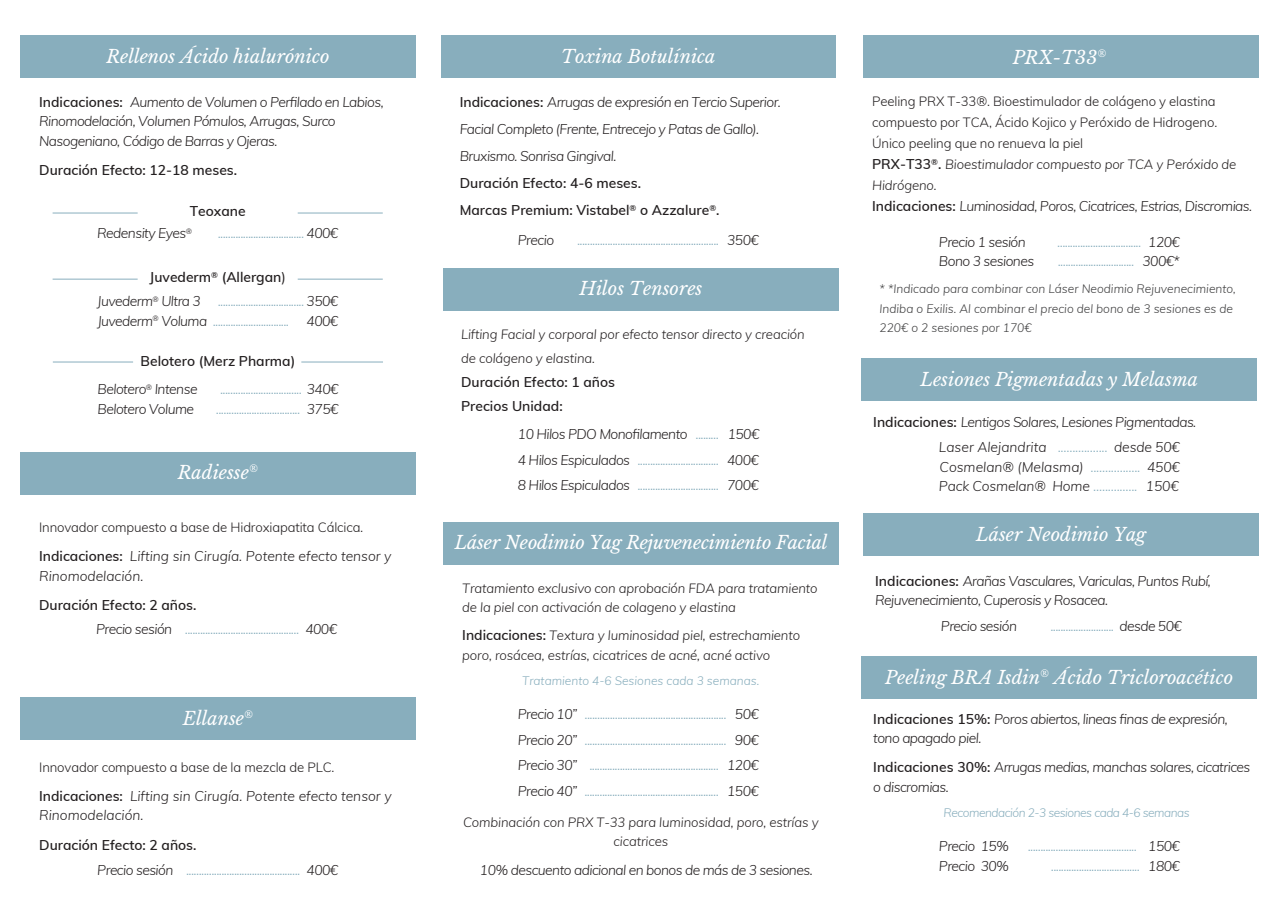
<style>
.page{position:relative;width:1280px;height:910px;background:#fff}
.page>*{position:absolute;margin:0;border:0;box-sizing:border-box;transform-origin:0 0}
.t1{font:italic 18px "Libre Baskerville";color:#fff}
.t2{font:300 13.8px/25.5px "Muli";color:#88aebd;text-align:justify}
.t3{font:italic 300 13.8px/19.4px "Muli";letter-spacing:-.04em;color:#231f20}
.t4{font:600 13.8px/27px "Muli";color:#231f20}
.t5{font:italic 300 13.8px/19.4px "Muli";color:#231f20}
.t6{font:italic 300 13.2px/19.4px "Muli";letter-spacing:-.01em;color:#231f20}
.t7{font:300 13.2px/21px "Muli";letter-spacing:-.01em;color:#231f20}
.t8{font:italic 300 12px/19.5px "Muli";color:#3e3e3f}
.t9{font:italic 300 12px "Muli";letter-spacing:-.04em;color:#88aebd}
.t10{font:italic 300 12px "Muli";color:#88aebd}
.s1{font-weight:600;font-style:normal}
.s2{font-style:italic;color:#231f20}
.s3{font-weight:600;color:#231f20}
.s4{font-weight:400;color:#231f20}
.s5{font-weight:300;font-style:italic}
.s6{font-style:italic}
.s7{font-weight:600;font-style:normal;font-size:13.8px}
.s8{font-weight:600;font-size:13.8px}
.s9{font-style:normal;color:#88aebd}
</style>
<div class="page">
<hr style="left:53px;top:213px;width:85px;height:1px;background:#88aebd">
<hr style="left:298px;top:213px;width:85px;height:1px;background:#88aebd">
<div style="left:20px;top:35px;width:395px;height:43px;background:#88aebd"></div>
<div style="left:20px;top:452px;width:395px;height:42px;background:#88aebd"></div>
<div style="left:20px;top:697px;width:395px;height:43px;background:#88aebd"></div>
<div style="left:442px;top:35px;width:394px;height:43px;background:#88aebd"></div>
<div style="left:863px;top:513px;width:396px;height:43px;background:#88aebd"></div>
<div style="left:861px;top:358px;width:396px;height:43px;background:#88aebd"></div>
<div style="left:861px;top:656px;width:396px;height:43px;background:#88aebd"></div>
<div style="left:443px;top:268px;width:396px;height:43px;background:#88aebd"></div>
<div style="left:863px;top:35px;width:396px;height:42px;background:#88aebd"></div>
<div style="left:443px;top:522px;width:396px;height:42px;background:#88aebd"></div>
<hr style="left:53px;top:279px;width:85px;height:1px;background:#88aebd">
<hr style="left:298px;top:279px;width:85px;height:1px;background:#88aebd">
<hr style="left:53px;top:362px;width:80px;height:1px;background:#88aebd">
<hr style="left:301px;top:362px;width:82px;height:1px;background:#88aebd">
<h1 class="t1" style="left:106px;top:45px;width:225px">Rellenos Ácido hialurónico</h1>
<p class="t3" style="left:39px;top:92px;width:346px"><span class="s1">Indicaciones:</span> Aumento de Volumen o Perfilado en Labios,<br>Rinomodelación, Volumen Pómulos, Arrugas, Surco<br>Nasogeniano, Código de Barras y Ojeras.</p>
<p class="t4" style="left:39px;top:156px;width:199px">Duración Efecto: 12-18 meses.</p>
<p class="t3" style="left:97px;top:199px;width:150px;line-height:22.5px;text-indent:93px"><span class="s1">Teoxane<br></span>Redensity Eyes<sup>®</sup></p>
<p class="t2" style="left:218px;top:220px;width:122px">.................................. <span class="s2">400€</span></p>
<p class="t2" style="left:97px;top:265px;width:242px;line-height:24.3px;text-align:center"><span class="s3">Juvederm</span><sup>®</sup> <span class="s3">(Allergan</span><span class="s4">)<br></span><span class="s2">Juvederm</span><sup>®</sup> <span class="s2">Ultra 3</span> .................................. <span class="s2">350€</span></p>
<p class="t2" style="left:97px;top:308px;width:193px"><span class="s2">Juvederm</span><sup>®</sup> <span class="s2">Voluma</span> ..............................</p>
<p class="t3" style="left:307px;top:311px;width:33px">400€</p>
<p class="t4" style="left:98px;top:347px;width:199px;line-height:28.3px;text-indent:43px">Belotero (Merz Pharma)<br><span class="s5">Belotero</span><sup>®</sup> <span class="s5">Intense</span></p>
<p class="t2" style="left:220px;top:376px;width:120px">................................ <span class="s2">340€</span></p>
<p class="t3" style="left:98px;top:399px;width:98px">Belotero Volume</p>
<p class="t2" style="left:216px;top:396px;width:124px">................................. <span class="s2">375€</span></p>
<h1 class="t1" style="left:178px;top:461px;width:82px">Radiesse<sup>®</sup></h1>
<p class="t7" style="left:39px;top:517px;width:326px">Innovador compuesto a base de Hidroxiapatita Cálcica<span class="s6">.</span></p>
<p class="t5" style="left:39px;top:546px;width:354px"><span class="s1">Indicaciones:</span> Lifting sin Cirugía. Potente efecto tensor y<br>Rinomodelación.</p>
<p class="t4" style="left:39px;top:591px;width:159px">Duración Efecto: 2 años.</p>
<p class="t2" style="left:96px;top:616px;width:242px"><span class="s2">Precio sesión</span> ............................................. <span class="s2">400€</span></p>
<h1 class="t1" style="left:183px;top:707px;width:72px">Ellanse<sup>®</sup></h1>
<p class="t7" style="left:39px;top:756px;width:297px">Innovador compuesto a base de la mezcla de PLC.</p>
<p class="t5" style="left:39px;top:786px;width:354px"><span class="s1">Indicaciones:</span> Lifting sin Cirugía. Potente efecto tensor y<br>Rinomodelación.</p>
<p class="t4" style="left:39px;top:831px;width:159px">Duración Efecto: 2 años.</p>
<h1 class="t1" style="left:561px;top:45px;width:156px">Toxina Botulínica</h1>
<p class="t3" style="left:460px;top:88px;width:323px;line-height:27px"><span class="s1">Indicaciones:</span> Arrugas de expresión en Tercio Superior.<br>Facial Completo (Frente, Entrecejo y Patas de Gallo).<br>Bruxismo. Sonrisa Gingival.</p>
<p class="t4" style="left:460px;top:169px;width:261px">Duración Efecto: 4-6 meses.<br>Marcas Premium: Vistabel<sup>®</sup> o Azzalure<sup>®</sup>.</p>
<p class="t3" style="left:518px;top:230px;width:38px">Precio</p>
<p class="t2" style="left:577px;top:227px;width:183px">........................................................ <span class="s2">350€</span></p>
<h1 class="t1" style="left:580px;top:278px;width:124px">Hilos Tensores</h1>
<p class="t6" style="left:461px;top:322px;width:345px;line-height:24px">Lifting Facial y corporal por efecto tensor directo y creación de colágeno y elastina.</p>
<p class="t4" style="left:461px;top:370px;width:155px;line-height:24px">Duración Efecto: 1 años<br>Precios Unidad:</p>
<p class="t2" style="left:518px;top:421px;width:243px"><span class="s2">10 Hilos PDO Monofilamento</span> ......... <span class="s2">150€ 4 Hilos Espiculados</span> ................................ <span class="s2">400€ 8 Hilos Espiculados</span> ................................ <span class="s2">700€</span></p>
<h1 class="t1" style="left:455px;top:531px;width:374px">Láser Neodimio Yag Rejuvenecimiento Facial</h1>
<p class="t6" style="left:462px;top:578px;width:357px">Tratamiento exclusivo con aprobación FDA para tratamiento de la piel con activación de colageno y elastina</p>
<p class="t6" style="left:462px;top:626px;width:339px"><span class="s7">Indicaciones:</span> Textura y luminosidad piel, estrechamiento poro, rosácea, estrías, cicatrices de acné, acné activo</p>
<p class="t10" style="left:522px;top:673px;width:239px">Tratamiento 4-6 Sesiones cada 3 semanas.</p>
<p class="t2" style="left:518px;top:701px;width:242px"><span class="s2">Precio 10”</span> ........................................................ <span class="s2">50€ Precio 20”</span> ........................................................ <span class="s2">90€ Precio 30”</span> ................................................... <span class="s2">120€ Precio 40”</span> ..................................................... <span class="s2">150€</span></p>
<p class="t6" style="left:463px;top:812px;width:357px;text-align:center">Combinación con PRX T-33 para luminosidad, poro, estrías y cicatrices</p>
<p class="t2" style="left:97px;top:857px;width:242px"><span class="s2">Precio sesión</span> ............................................. <span class="s2">400€</span></p>
<p class="t3" style="left:480px;top:860px;width:334px">10% descuento adicional en bonos de más de 3 sesiones.</p>
<h1 class="t1" style="left:1013px;top:46px;width:95px">PRX-T33<sup>®</sup></h1>
<p class="t7" style="left:872px;top:90px;width:366px">Peeling PRX T-33®. Bioestimulador de colágeno y elastina compuesto por TCA, Ácido Kojico y Peróxido de Hidrogeno.<br>Único peeling que no renueva la piel<br><span class="s8">PRX-T33</span><sup>®</sup><span class="s8">.</span> <span class="s6">Bioestimulador compuesto por TCA y Peróxido de Hidrógeno.</span></p>
<p class="t3" style="left:872px;top:196px;width:382px"><span class="s1">Indicaciones:</span> Luminosidad, Poros, Cicatrices, Estrias, Discromias.</p>
<p class="t3" style="left:939px;top:232px;width:88px">Precio 1 sesión</p>
<p class="t2" style="left:1057px;top:229px;width:124px">................................. <span class="s2">120€</span></p>
<p class="t3" style="left:939px;top:252px;width:97px">Bono 3 sesiones</p>
<p class="t2" style="left:1058px;top:248px;width:124px">.............................. <span class="s2">300€*</span></p>
<p class="t8" style="left:879px;top:279px;width:358px">* *Indicado para combinar con Láser Neodimio Rejuvenecimiento,<br>Indiba o Exilis. Al combinar el precio del bono de 3 sesiones es de<br>220€ o 2 sesiones por 170€</p>
<h1 class="t1" style="left:920px;top:369px;width:279px">Lesiones Pigmentadas y Melasma</h1>
<p class="t3" style="left:873px;top:412px;width:325px"><span class="s1">Indicaciones:</span> Lentigos Solares, Lesiones Pigmentadas.</p>
<p class="t3" style="left:939px;top:438px;width:242px;text-align:justify">Laser Alejandrita <span class="s9">.................</span> desde 50€ Cosmelan® (Melasma) <span class="s9">.................</span> 450€ Pack Cosmelan® Home <span class="s9">...............</span> 150€</p>
<h1 class="t1" style="left:976px;top:524px;width:172px">Láser Neodimio Yag</h1>
<p class="t3" style="left:875px;top:571px;width:337px"><span class="s1">Indicaciones:</span> Arañas Vasculares, Variculas, Puntos Rubí,<br>Rejuvenecimiento, Cuperosis y Rosacea.</p>
<p class="t3" style="left:941px;top:616px;width:78px">Precio sesión</p>
<p class="t2" style="left:1050px;top:613px;width:133px">......................... <span class="s2">desde 50€</span></p>
<h1 class="t1" style="left:885px;top:666px;width:350px">Peeling BRA Isdin<sup>®</sup> Ácido Tricloroacético</h1>
<p class="t3" style="left:873px;top:709px;width:356px"><span class="s1">Indicaciones 15%:</span> Poros abiertos, lineas finas de expresión, tono apagado piel.</p>
<p class="t3" style="left:873px;top:757px;width:379px"><span class="s1">Indicaciones 30%:</span> Arrugas medias, manchas solares, cicatrices o discromias.</p>
<p class="t9" style="left:944px;top:805px;width:248px">Recomendación 2-3 sesiones cada 4-6 semanas</p>
<p class="t3" style="left:939px;top:836px;width:72px">Precio 15%</p>
<p class="t2" style="left:1028px;top:833px;width:154px">........................................... <span class="s2">150€</span></p>
<p class="t3" style="left:939px;top:856px;width:72px">Precio 30%</p>
<p class="t2" style="left:1051px;top:853px;width:130px">................................... <span class="s2">180€</span></p>
</div>
